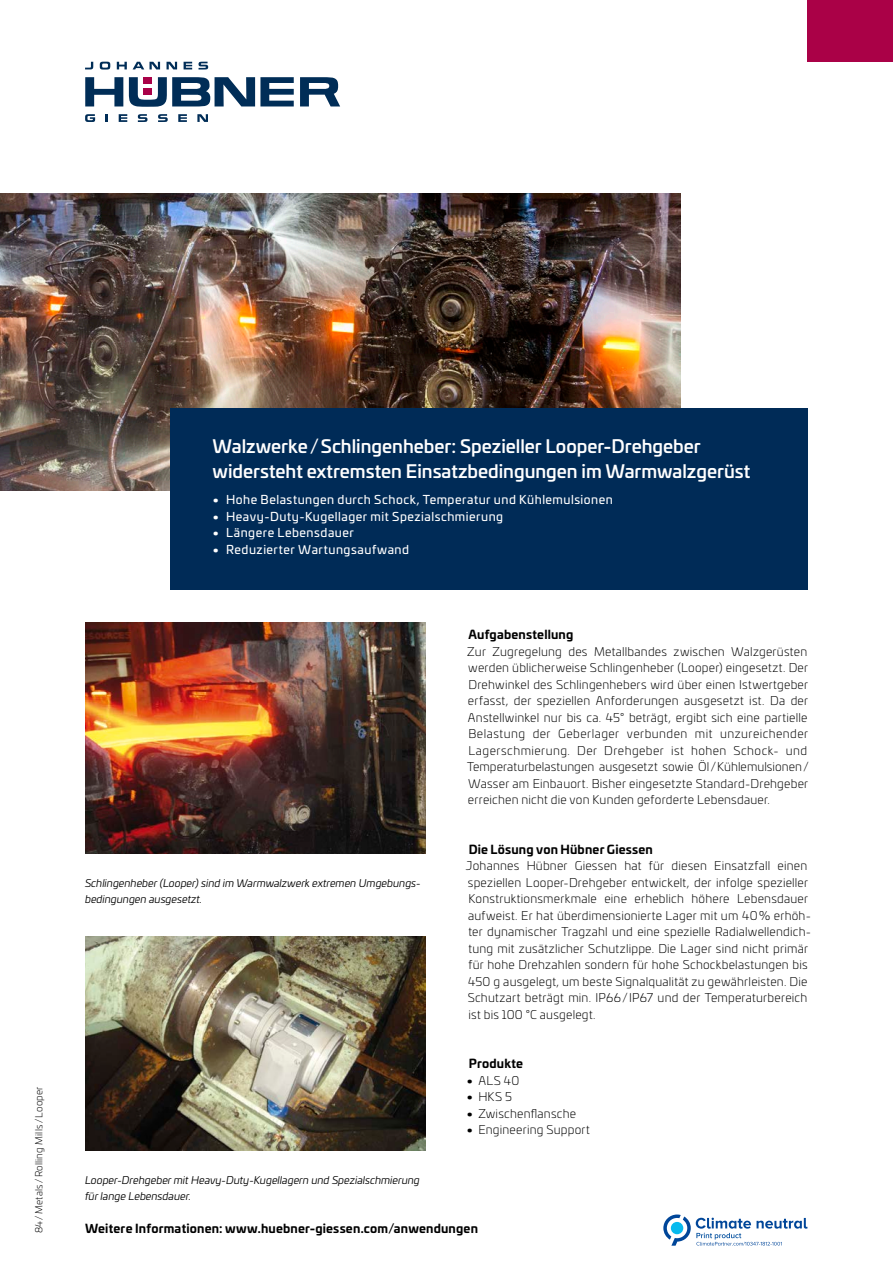
<style>
.page{position:relative;width:893px;height:1263px;background:#fff}
.page>*{position:absolute;margin:0;border:0;box-sizing:border-box;transform-origin:0 0}
.t1{font:500 18px/24.8px "Univia Pro";color:#fff}
.t2{font:300 12px/16.5px "Univia Pro";letter-spacing:.02em;color:#000;text-align:justify}
.t3{font:12px "Univia Pro";letter-spacing:.04em;color:#fff}
.t4{font:700 12px "Univia Pro";letter-spacing:.015em;color:#000}
.t5{font:italic 10.5px/16.5px "Univia Pro";color:#000}
.t6{font:300 9.75px "Univia Pro";letter-spacing:.025em;color:#000}
.s1{font-weight:700}
</style>
<div class="page">
<img style="left:0;top:194px;width:680px;height:297px">
<img style="left:85px;top:623px;width:340px;height:231px">
<img style="left:85px;top:936px;width:340px;height:215px">
<div style="left:808px;top:0;width:85px;height:62px;background:#aa0147"></div>
<svg style="left:85px;top:77px;width:38px;height:29px"></svg>
<svg style="left:300px;top:77px;width:40px;height:29px"></svg>
<svg style="left:129px;top:77px;width:165px;height:30px"></svg>
<svg style="left:100px;top:62px;width:10px;height:8px"></svg>
<svg style="left:117px;top:62px;width:10px;height:7px"></svg>
<svg style="left:133px;top:62px;width:27px;height:7px"></svg>
<svg style="left:167px;top:62px;width:10px;height:7px"></svg>
<svg style="left:184px;top:62px;width:8px;height:7px"></svg>
<svg style="left:199px;top:62px;width:9px;height:8px"></svg>
<svg style="left:85px;top:62px;width:8px;height:7px"></svg>
<div style="left:143px;top:77px;width:9px;height:7px;background:#a90148"></div>
<div style="left:143px;top:88px;width:9px;height:7px;background:#a90148"></div>
<svg style="left:158px;top:114px;width:10px;height:8px"></svg>
<svg style="left:138px;top:114px;width:9px;height:8px"></svg>
<svg style="left:119px;top:114px;width:8px;height:8px"></svg>
<svg style="left:178px;top:114px;width:9px;height:8px"></svg>
<svg style="left:197px;top:114px;width:11px;height:8px"></svg>
<svg style="left:106px;top:114px;width:2px;height:8px"></svg>
<svg style="left:85px;top:114px;width:10px;height:8px"></svg>
<svg style="left:663px;top:1214px;width:145px;height:32px"></svg>
<div style="left:170px;top:408px;width:638px;height:182px;background:#002b57"></div>
<p class="t6" style="left:32px;top:1233px;width:148px;rotate:-90deg">84/Metals/Rolling Mills/Looper</p>
<h1 class="t1" style="left:213px;top:433px;width:539px">Walzwerke/Schlingenheber: Spezieller Looper-Drehgeber widersteht extremsten Einsatzbedingungen im Warmwalzgerüst</h1>
<p class="t3" style="left:213px;top:491px;width:402px"><span class="s1">•</span> Hohe Belastungen durch Schock, Temperatur und Kühlemulsionen</p>
<p class="t3" style="left:213px;top:507px;width:292px"><span class="s1">•</span> Heavy-Duty-Kugellager mit Spezialschmierung</p>
<p class="t3" style="left:213px;top:524px;width:143px"><span class="s1">•</span> Längere Lebensdauer</p>
<p class="t3" style="left:213px;top:540px;width:198px"><span class="s1">•</span> Reduzierter Wartungsaufwand</p>
<p class="t5" style="left:85px;top:874px;width:337px">Schlingenheber (Looper) sind im Warmwalzwerk extremen Umgebungs&shy;bedingungen ausgesetzt.</p>
<p class="t5" style="left:85px;top:1171px;width:336px">Looper-Drehgeber mit Heavy-Duty-Kugellagern und Spezialschmierung für lange Lebensdauer.</p>
<p class="t4" style="left:468px;top:625px;width:106px">Aufgabenstellung</p>
<p class="t2" style="left:467px;top:642px;width:343px">Zur Zugregelung des Metallbandes zwischen Walzgerüsten werden üblicherweise Schlingenheber (Looper) eingesetzt. Der Drehwinkel des Schlingenhebers wird über einen Istwertgeber erfasst, der speziellen Anforderungen ausgesetzt ist. Da der Anstellwinkel nur bis ca. 45° beträgt, ergibt sich eine partielle Belastung der Geberlager verbunden mit unzureichender Lagerschmierung. Der Drehgeber ist hohen Schock- und Temperaturbelastungen ausgesetzt sowie Öl/Kühlemulsionen/ Wasser am Einbauort. Bisher eingesetzte Standard-Drehgeber erreichen nicht die von Kunden geforderte Lebensdauer.</p>
<p class="t4" style="left:469px;top:840px;width:186px">Die Lösung von Hübner Giessen</p>
<p class="t2" style="left:466px;top:857px;width:346px;text-align:left">Johannes Hübner Giessen hat für diesen Einsatzfall einen speziellen Looper-Drehgeber entwickelt, der infolge spezieller Konstruktionsmerkmale eine erheblich höhere Lebensdauer aufweist. Er hat überdimensionierte Lager mit um 40% erhöh&shy;ter dynamischer Tragzahl und eine spezielle Radialwellendich&shy;tung mit zusätzlicher Schutzlippe. Die Lager sind nicht primär für hohe Drehzahlen sondern für hohe Schockbelastungen bis 450 g ausgelegt, um beste Signalqualität zu gewährleisten. Die Schutzart beträgt min. IP66/IP67 und der Temperaturbereich ist bis 100 °C ausgelegt.</p>
<p class="t4" style="left:469px;top:1054px;width:56px">Produkte</p>
<p class="t2" style="left:467px;top:1071px;width:54px"><span class="s1">•</span> ALS 40</p>
<p class="t2" style="left:467px;top:1088px;width:47px"><span class="s1">•</span> HKS 5</p>
<p class="t2" style="left:467px;top:1104px;width:111px"><span class="s1">•</span> Zwischenflansche</p>
<p class="t2" style="left:467px;top:1121px;width:125px"><span class="s1">•</span> Engineering Support</p>
<p class="t4" style="left:85px;top:1219px;width:394px">Weitere Informationen: www.huebner-giessen.com/anwendungen</p>
</div>
